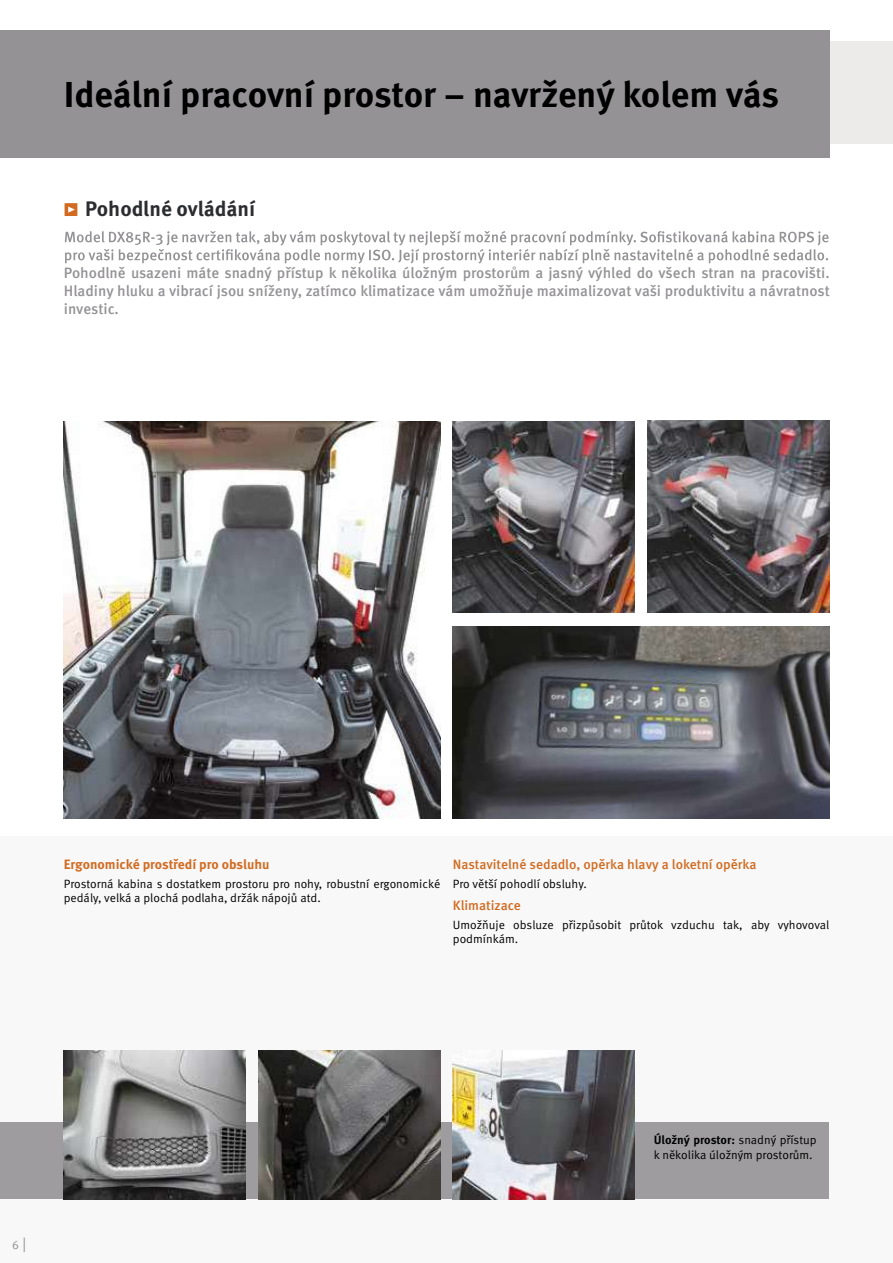
<style>
.page{position:relative;width:893px;height:1263px;background:#fff}
.page>*{position:absolute;margin:0;border:0;box-sizing:border-box;transform-origin:0 0}
.t1{font:700 36px "Meta Pro";letter-spacing:-.005em;color:#000}
.t2{font:700 21px "Meta Pro";color:#2c2d31}
.t3{font:500 15px/18px "Meta Pro";letter-spacing:-.005em;color:#949295;text-align:justify}
.t4{font:500 13.5px "Meta Pro";color:#d16b21}
.t5{font:700 13.5px "Meta Pro";letter-spacing:-.005em;color:#d16b21}
.t6{font:12px/14.4px "Meta Pro Norm";color:#000}
.t7{font:700 12px "Meta Pro";letter-spacing:-.005em;color:#000}
.t8{font:12px "Meta Pro Norm";color:#949295}
.s1{font-size:15px}
.s2{font-family:"Meta Pro Norm";font-weight:400}
</style>
<div class="page">
<div style="left:829px;top:41px;width:64px;height:102px;background:#ecebe9"></div>
<div style="left:0;top:836px;width:893px;height:427px;background:#f9f8f8"></div>
<div style="left:0;top:30px;width:829px;height:127px;background:#949295"></div>
<img style="left:64px;top:421px;width:376px;height:398px">
<img style="left:452px;top:421px;width:183px;height:191px">
<img style="left:453px;top:626px;width:376px;height:193px">
<img style="left:647px;top:420px;width:182px;height:193px">
<div style="left:0;top:1123px;width:829px;height:76px;background:#9e9c9f"></div>
<img style="left:64px;top:1050px;width:182px;height:149px">
<img style="left:258px;top:1050px;width:182px;height:149px">
<img style="left:453px;top:1050px;width:182px;height:149px">
<svg style="left:65px;top:203px;width:12px;height:13px"></svg>
<svg style="left:65px;top:231px;width:764px;height:32px"></svg>
<h1 class="t1" style="left:64px;top:71px;width:717px">Ideální pracovní prostor – navržený kolem vás</h1>
<h2 class="t2" style="left:85px;top:195px;width:172px">Pohodlné ovládání</h2>
<p class="t3" style="left:64px;top:263px;width:768px">Pohodlně usazeni máte snadný přístup k několika úložným prostorům a jasný výhled do všech stran na pracovišti.<br>Hladiny hluku a vibrací jsou sníženy, zatímco klimatizace vám umožňuje maximalizovat vaši produktivitu a návratnost investic.</p>
<p class="t5" style="left:64px;top:856px;width:207px">Ergonomické prostředí pro obsluhu</p>
<p class="t6" style="left:64px;top:876px;width:378px">Prostorná kabina s dostatkem prostoru pro nohy, robustní ergonomické pedály, velká a plochá podlaha, držák nápojů atd.</p>
<p class="t4" style="left:453px;top:854px;width:305px">Nastavitelné sedadlo, opěrka hlavy a loketní opěrka</p>
<p class="t6" style="left:453px;top:876px;width:136px">Pro větší pohodlí obsluhy.</p>
<p class="t4" style="left:453px;top:895px;width:70px">Klimatizace</p>
<p class="t6" style="left:453px;top:917px;width:378px">Umožňuje obsluze přizpůsobit průtok vzduchu tak, aby vyhovoval podmínkám.</p>
<p class="t8" style="left:12px;top:1235px;width:16px">6 <span class="s1">|</span></p>
<p class="t7" style="left:654px;top:1133px;width:164px">Úložný prostor: <span class="s2">snadný přístup</span></p>
<p class="t6" style="left:654px;top:1147px;width:160px">k několika úložným prostorům.</p>
</div>
